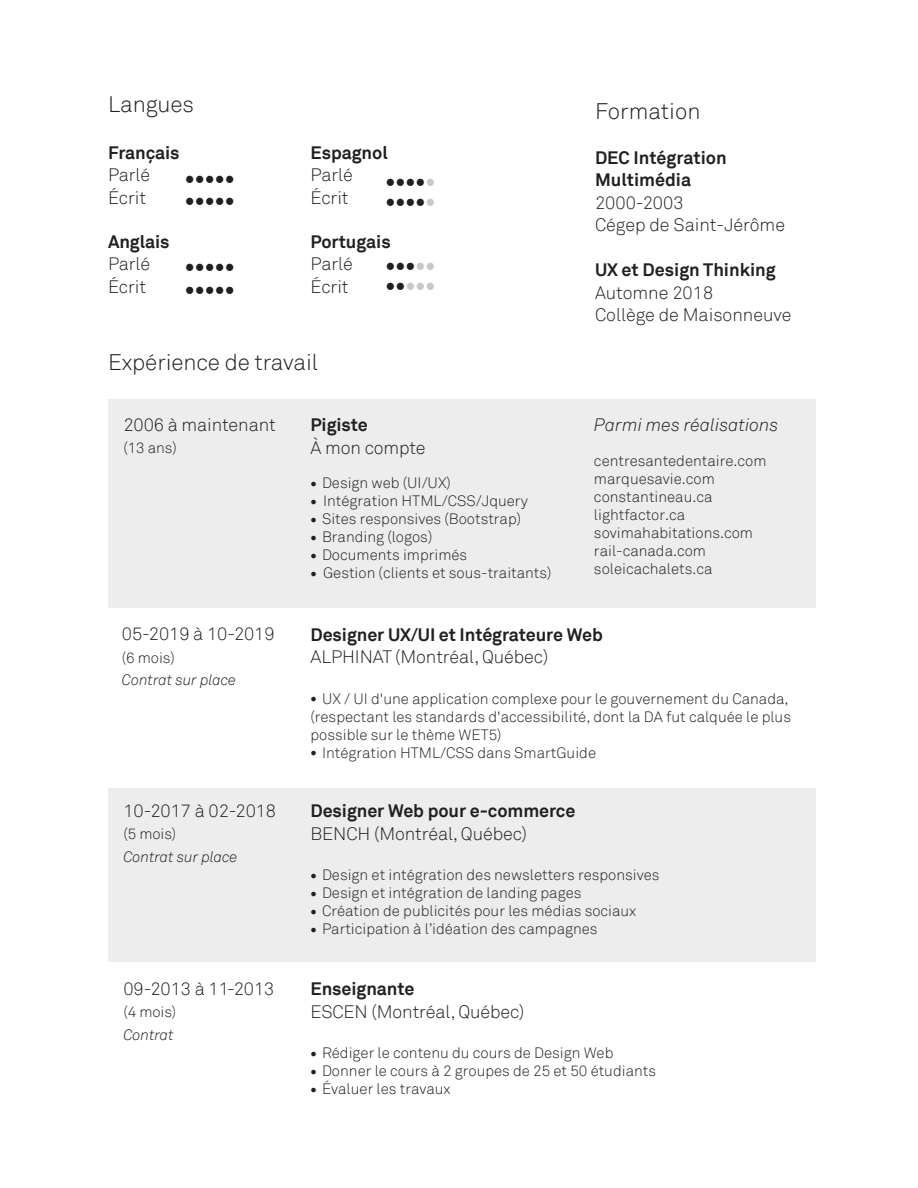
<style>
.page{position:relative;width:918px;height:1188px;background:#fff}
.page>*{position:absolute;margin:0;border:0;box-sizing:border-box;transform-origin:0 0}
.t1{font:300 22.5px "Akkurat";letter-spacing:-.005em;color:#231f20}
.t2{font:300 18px/22.5px "Akkurat";letter-spacing:-.005em;color:#231f20}
.t3{font:700 18px/22.5px "Akkurat";letter-spacing:-.005em;color:#231f20}
.t4{font:italic 300 18px "Akkurat";color:#231f20}
.t5{font:16.5px "Georgia";color:#231f20}
.t6{font:16.5px "Georgia";color:#c7c8ca}
.t7{font:300 15px/18px "Akkurat";color:#231f20}
.t8{font:italic 300 15px "Akkurat";letter-spacing:-.005em;color:#231f20}
.s1{color:#c7c8ca}
.s2{color:#231f20}
.s3{font-family:"Georgia";font-weight:400;font-size:10.5px}
</style>
<div class="page">
<div style="left:108px;top:788px;width:708px;height:174px;background:#ededee"></div>
<div style="left:108px;top:399px;width:708px;height:208px;background:#ededee"></div>
<h1 class="t1" style="left:108px;top:91px;width:87px">Langues</h1>
<p class="t3" style="left:108px;top:141px;width:73px">Français</p>
<p class="t2" style="left:108px;top:164px;width:44px">Parlé<br>Écrit</p>
<p class="t3" style="left:108px;top:230px;width:63px">Anglais</p>
<p class="t2" style="left:108px;top:253px;width:44px">Parlé<br>Écrit</p>
<p class="t5" style="left:185px;top:168px;width:51px">●●●●●</p>
<p class="t5" style="left:185px;top:191px;width:51px">●●●●●</p>
<p class="t5" style="left:185px;top:257px;width:51px">●●●●●</p>
<p class="t5" style="left:185px;top:279px;width:51px">●●●●●</p>
<p class="t3" style="left:311px;top:141px;width:79px">Espagnol</p>
<p class="t2" style="left:311px;top:164px;width:44px">Parlé<br>Écrit</p>
<p class="t3" style="left:311px;top:230px;width:82px">Portugais</p>
<p class="t2" style="left:311px;top:253px;width:44px">Parlé<br>Écrit</p>
<p class="t5" style="left:386px;top:171px;width:51px">●●●●<span class="s1">●</span></p>
<p class="t5" style="left:386px;top:191px;width:51px">●●●●<span class="s1">●</span></p>
<p class="t5" style="left:386px;top:255px;width:52px">●●●<span class="s1">●●</span></p>
<p class="t6" style="left:386px;top:275px;width:51px"><span class="s2">●●</span>●●●</p>
<h1 class="t1" style="left:108px;top:349px;width:212px">Expérience de travail</h1>
<p class="t2" style="left:123px;top:414px;width:154px">2006 à maintenant</p>
<p class="t7" style="left:123px;top:439px;width:55px">(13 ans)</p>
<p class="t5" style="left:185px;top:413px;width:51px">●●●●●</p>
<p class="t3" style="left:311px;top:414px;width:59px">Pigiste</p>
<p class="t2" style="left:311px;top:437px;width:117px">À mon compte</p>
<p class="t7" style="left:311px;top:474px;width:142px"><span class="s3">●</span> Design web (UI/UX)</p>
<p class="t7" style="left:311px;top:492px;width:219px"><span class="s3">●</span> Intégration HTML/CSS/Jquery</p>
<p class="t7" style="left:311px;top:510px;width:212px"><span class="s3">●</span> Sites responsives (Bootstrap)</p>
<p class="t7" style="left:311px;top:528px;width:123px"><span class="s3">●</span> Branding (logos)</p>
<p class="t7" style="left:311px;top:546px;width:158px"><span class="s3">●</span> Documents imprimés</p>
<p class="t7" style="left:311px;top:564px;width:243px"><span class="s3">●</span> Gestion (clients et sous-traitants)</p>
<h1 class="t1" style="left:595px;top:98px;width:107px">Formation</h1>
<p class="t3" style="left:595px;top:146px;width:133px">DEC Intégration<br>Multimédia</p>
<p class="t2" style="left:595px;top:192px;width:192px">2000-2003<br>Cégep de Saint-Jérôme</p>
<p class="t3" style="left:595px;top:259px;width:182px">UX et Design Thinking</p>
<p class="t2" style="left:595px;top:282px;width:198px">Automne 2018<br>Collège de Maisonneuve</p>
<p class="t4" style="left:594px;top:414px;width:186px">Parmi mes réalisations</p>
<p class="t7" style="left:594px;top:452px;width:174px">centresantedentaire.com marquesavie.com constantineau.ca lightfactor.ca sovimahabitations.com rail-canada.com soleicachalets.ca</p>
<p class="t2" style="left:122px;top:623px;width:154px">05-2019 à 10-2019</p>
<p class="t7" style="left:122px;top:649px;width:54px">(6 mois)</p>
<p class="t8" style="left:122px;top:671px;width:116px">Contrat sur place</p>
<p class="t3" style="left:311px;top:623px;width:294px">Designer UX/UI et Intégrateure Web</p>
<p class="t2" style="left:311px;top:646px;width:239px">ALPHINAT (Montréal, Québec)</p>
<p class="t7" style="left:310px;top:690px;width:482px"><span class="s3">●</span> UX / UI d'une application complexe pour le gouvernement du Canada, (respectant les standards d'accessibilité, dont la DA fut calquée le plus possible sur le thème WET5)</p>
<p class="t7" style="left:311px;top:744px;width:287px"><span class="s3">●</span> Intégration HTML/CSS dans SmartGuide</p>
<p class="t2" style="left:123px;top:800px;width:154px">10-2017 à 02-2018</p>
<p class="t7" style="left:123px;top:825px;width:54px">(5 mois)</p>
<p class="t8" style="left:123px;top:848px;width:116px">Contrat sur place</p>
<p class="t3" style="left:311px;top:800px;width:266px">Designer Web pour e-commerce</p>
<p class="t2" style="left:311px;top:823px;width:218px">BENCH (Montréal, Québec)</p>
<p class="t7" style="left:311px;top:866px;width:351px"><span class="s3">●</span> Design et intégration des newsletters responsives</p>
<p class="t7" style="left:311px;top:884px;width:272px"><span class="s3">●</span> Design et intégration de landing pages</p>
<p class="t7" style="left:311px;top:902px;width:327px"><span class="s3">●</span> Création de publicités pour les médias sociaux</p>
<p class="t7" style="left:311px;top:920px;width:289px"><span class="s3">●</span> Participation à l’idéation des campagnes</p>
<p class="t2" style="left:123px;top:978px;width:152px">09-2013 à 11-2013</p>
<p class="t7" style="left:123px;top:1003px;width:54px">(4 mois)</p>
<p class="t8" style="left:123px;top:1026px;width:52px">Contrat</p>
<p class="t3" style="left:311px;top:978px;width:105px">Enseignante</p>
<p class="t2" style="left:311px;top:1001px;width:216px">ESCEN (Montréal, Québec)</p>
<p class="t7" style="left:311px;top:1044px;width:304px"><span class="s3">●</span> Rédiger le contenu du cours de Design Web</p>
<p class="t7" style="left:311px;top:1062px;width:347px"><span class="s3">●</span> Donner le cours à 2 groupes de 25 et 50 étudiants</p>
<p class="t7" style="left:311px;top:1080px;width:142px"><span class="s3">●</span> Évaluer les travaux</p>
</div>
